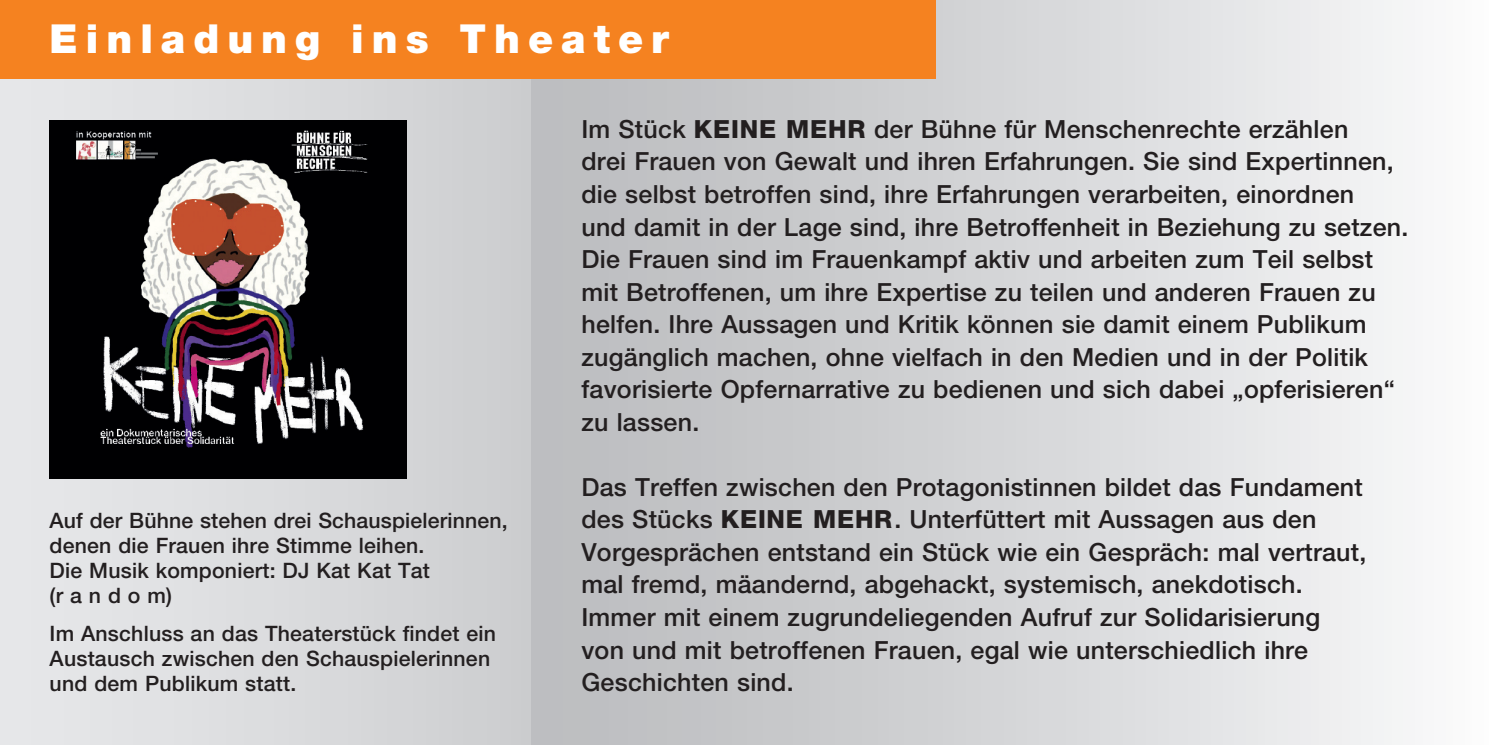
<style>
.page{position:relative;width:1489px;height:745px;background:#fff}
.page>*{position:absolute;margin:0;border:0;box-sizing:border-box;transform-origin:0 0}
.t1{font:900 40px "Helvetica Neue LT Std";letter-spacing:.2em;color:#fff}
.t2{font:500 25px/32.5px "Helvetica Neue LT Std";letter-spacing:.01em;color:#231f20}
.t3{font:500 21.25px/25px "Helvetica Neue LT Std";letter-spacing:.01em;color:#231f20}
.s1{font-weight:800}
</style>
<div class="page">
<div style="left:0;top:0;width:531px;height:744px;background:linear-gradient(to right,#e7e7e9,#cdcdcf)"></div>
<div style="left:531px;top:0;width:957px;height:744px;background:linear-gradient(to right,#b7b8ba,#f8f8f9)"></div>
<div style="left:0;top:0;width:935px;height:78px;background:#f58220"></div>
<img style="left:50px;top:120px;width:357px;height:357px">
<p class="t1" style="left:50px;top:15px;width:621px">Einladung ins Theater</p>
<p class="t3" style="left:50px;top:507px;width:459px">Auf der Bühne stehen drei Schauspielerinnen, denen die Frauen ihre Stimme leihen.</p>
<p class="t3" style="left:50px;top:557px;width:382px">Die Musik komponiert: DJ Kat Kat Tat</p>
<p class="t3" style="left:50px;top:582px;width:124px">(r a n d o m)</p>
<p class="t3" style="left:50px;top:620px;width:448px">Im Anschluss an das Theaterstück findet ein<br>Austausch zwischen den Schauspielerinnen und dem Publikum statt.</p>
<p class="t2" style="left:581px;top:112px;width:768px">Im Stück <span class="s1">KEINE MEHR</span> der Bühne für Menschenrechte erzählen</p>
<p class="t2" style="left:581px;top:145px;width:813px">drei Frauen von Gewalt und ihren Erfahrungen. Sie sind Expertinnen,</p>
<p class="t2" style="left:581px;top:177px;width:774px">die selbst betroffen sind, ihre Erfahrungen verarbeiten, einordnen</p>
<p class="t2" style="left:581px;top:210px;width:828px">und damit in der Lage sind, ihre Betroffenheit in Beziehung zu setzen.</p>
<p class="t2" style="left:581px;top:242px;width:793px">Die Frauen sind im Frauenkampf aktiv und arbeiten zum Teil selbst</p>
<p class="t2" style="left:581px;top:275px;width:814px">mit Betroffenen, um ihre Expertise zu teilen und anderen Frauen zu helfen. Ihre Aussagen und Kritik können sie damit einem Publikum zugänglich machen, ohne vielfach in den Medien und in der Politik favorisierte Opfernarrative zu bedienen und sich dabei „opferisieren“</p>
<p class="t2" style="left:581px;top:405px;width:119px">zu lassen.</p>
<p class="t2" style="left:581px;top:470px;width:783px">Das Treffen zwischen den Protagonistinnen bildet das Fundament</p>
<p class="t2" style="left:581px;top:502px;width:786px">des Stücks <span class="s1">KEINE MEHR</span>. Unterfüttert mit Aussagen aus den<br>Vorgesprächen entstand ein Stück wie ein Gespräch: mal vertraut,</p>
<p class="t2" style="left:581px;top:567px;width:722px">mal fremd, mäandernd, abgehackt, systemisch, anekdotisch.</p>
<p class="t2" style="left:581px;top:600px;width:740px">Immer mit einem zugrundeliegenden Aufruf zur Solidarisierung</p>
<p class="t2" style="left:581px;top:632px;width:728px">von und mit betroffenen Frauen, egal wie unterschiedlich ihre<br>Geschichten sind.</p>
</div>
